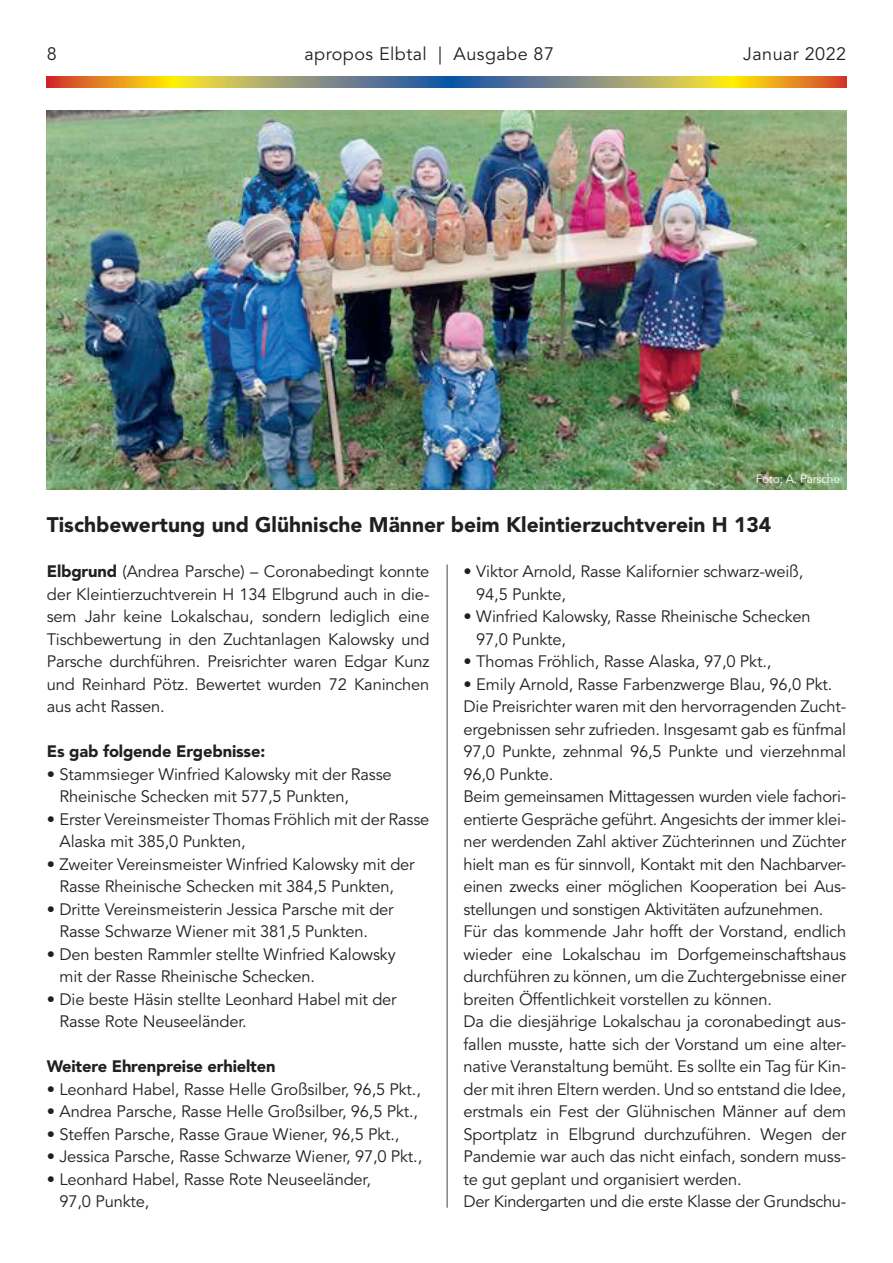
<style>
.page{position:relative;width:893px;height:1263px;background:#fff}
.page>*{position:absolute;margin:0;border:0;box-sizing:border-box;transform-origin:0 0}
.t1{font:900 21px "Avenir LT Std";color:#231f20}
.t2{font:18px "Avenir LT Std";letter-spacing:.025em;color:#231f20}
.t3{font:16.5px/22.5px "Avenir LT Std";letter-spacing:-.01em;color:#231f20}
.t4{font:900 16.5px "Avenir LT Std";letter-spacing:-.01em;color:#231f20}
.t5{font:12px "Avenir LT Std";letter-spacing:-.02em;color:#fff}
.s1{font-weight:900}
</style>
<div class="page">
<svg style="left:47px;top:77px;width:799px;height:10px;background:#a6955c"></svg>
<hr style="left:446px;top:564px;width:2px;height:644px;background:#808285">
<img style="left:47px;top:111px;width:799px;height:379px">
<p class="t2" style="left:47px;top:44px;width:12px">8</p>
<p class="t2" style="left:304px;top:44px;width:251px">apropos Elbtal | Ausgabe 87</p>
<p class="t2" style="left:743px;top:44px;width:104px">Januar 2022</p>
<p class="t5" style="left:756px;top:472px;width:86px">Foto: A. Parsche</p>
<p class="t1" style="left:47px;top:512px;width:726px">Tischbewertung und Glühnische Männer beim Kleintierzuchtverein H 134</p>
<p class="t3" style="left:476px;top:560px;width:329px;text-indent:-13px">• Viktor Arnold, Rasse Kalifornier schwarz-weiß,<br>94,5 Punkte,</p>
<p class="t3" style="left:476px;top:605px;width:336px;text-indent:-13px">• Winfried Kalowsky, Rasse Rheinische Schecken<br>97,0 Punkte,</p>
<p class="t3" style="left:463px;top:650px;width:309px">• Thomas Fröhlich, Rasse Alaska, 97,0 Pkt.,</p>
<p class="t3" style="left:463px;top:673px;width:384px">• Emily Arnold, Rasse Farbenzwerge Blau, 96,0 Pkt.<br>Die Preisrichter waren mit den hervorragenden Zucht&shy;ergebnissen sehr zufrieden. Insgesamt gab es fünfmal 97,0 Punkte, zehnmal 96,5 Punkte und vierzehnmal 96,0 Punkte.<br>Beim gemeinsamen Mittagessen wurden viele fachori&shy;entierte Gespräche geführt. Angesichts der immer klei&shy;ner werdenden Zahl aktiver Züchterinnen und Züchter hielt man es für sinnvoll, Kontakt mit den Nachbarver&shy;einen zwecks einer möglichen Kooperation bei Aus&shy;stellungen und sonstigen Aktivitäten aufzunehmen.<br>Für das kommende Jahr hofft der Vorstand, endlich wieder eine Lokalschau im Dorfgemeinschaftshaus durchführen zu können, um die Zuchtergebnisse einer breiten Öffentlichkeit vorstellen zu können.<br>Da die diesjährige Lokalschau ja coronabedingt aus&shy;fallen musste, hatte sich der Vorstand um eine alter&shy;native Veranstaltung bemüht. Es sollte ein Tag für Kin&shy;der mit ihren Eltern werden. Und so entstand die Idee, erstmals ein Fest der Glühnischen Männer auf dem Sportplatz in Elbgrund durchzuführen. Wegen der Pandemie war auch das nicht einfach, sondern muss&shy;te gut geplant und organisiert werden.<br>Der Kindergarten und die erste Klasse der Grundschu-</p>
<p class="t3" style="left:47px;top:560px;width:384px;text-align:justify"><span class="s1">Elbgrund</span> (Andrea Parsche) – Coronabedingt konnte der Kleintierzuchtverein H 134 Elbgrund auch in die&shy;sem Jahr keine Lokalschau, sondern lediglich eine Tischbewertung in den Zuchtanlagen Kalowsky und Parsche durchführen. Preisrichter waren Edgar Kunz und Reinhard Pötz. Bewertet wurden 72 Kaninchen aus acht Rassen.</p>
<p class="t4" style="left:47px;top:741px;width:220px">Es gab folgende Ergebnisse:</p>
<p class="t3" style="left:60px;top:763px;width:334px;text-indent:-13px">• Stammsieger Winfried Kalowsky mit der Rasse<br>Rheinische Schecken mit 577,5 Punkten,</p>
<p class="t3" style="left:60px;top:808px;width:371px;text-indent:-13px">• Erster Vereinsmeister Thomas Fröhlich mit der Rasse<br>Alaska mit 385,0 Punkten,</p>
<p class="t3" style="left:47px;top:853px;width:369px;text-align:center">• Zweiter Vereinsmeister Winfried Kalowsky mit der<br>Rasse Rheinische Schecken mit 384,5 Punkten,</p>
<p class="t3" style="left:60px;top:898px;width:336px;text-indent:-13px">• Dritte Vereinsmeisterin Jessica Parsche mit der<br>Rasse Schwarze Wiener mit 381,5 Punkten.</p>
<p class="t3" style="left:60px;top:943px;width:338px;text-indent:-13px">• Den besten Rammler stellte Winfried Kalowsky mit der Rasse Rheinische Schecken.</p>
<p class="t3" style="left:60px;top:988px;width:339px;text-indent:-13px">• Die beste Häsin stellte Leonhard Habel mit der<br>Rasse Rote Neuseeländer.</p>
<p class="t4" style="left:47px;top:1056px;width:230px">Weitere Ehrenpreise erhielten</p>
<p class="t3" style="left:47px;top:1078px;width:376px">• Leonhard Habel, Rasse Helle Großsilber, 96,5 Pkt.,</p>
<p class="t3" style="left:47px;top:1101px;width:373px">• Andrea Parsche, Rasse Helle Großsilber, 96,5 Pkt.,</p>
<p class="t3" style="left:47px;top:1123px;width:354px">• Steffen Parsche, Rasse Graue Wiener, 96,5 Pkt.,</p>
<p class="t3" style="left:47px;top:1146px;width:377px">• Jessica Parsche, Rasse Schwarze Wiener, 97,0 Pkt.,</p>
<p class="t3" style="left:60px;top:1168px;width:313px;text-indent:-13px">• Leonhard Habel, Rasse Rote Neuseeländer,<br>97,0 Punkte,</p>
</div>
